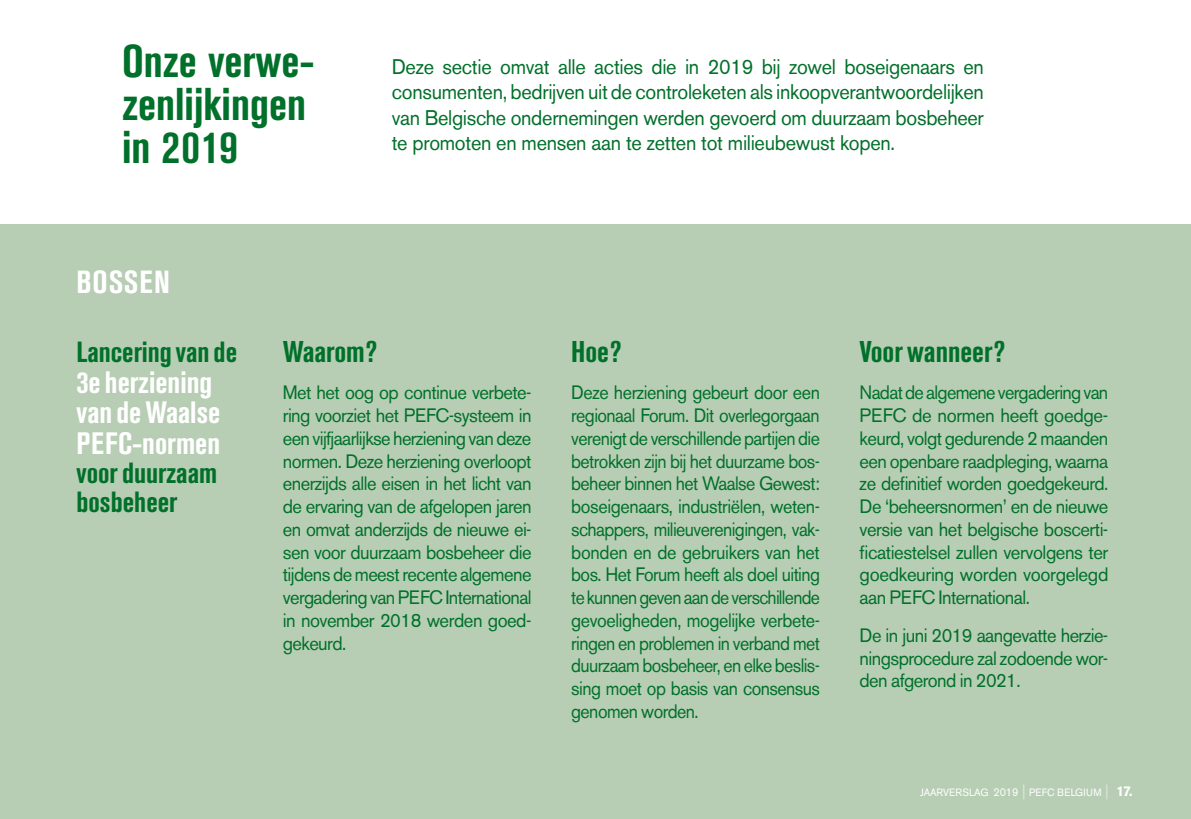
<style>
.page{position:relative;width:1191px;height:819px;background:#fff}
.page>*{position:absolute;margin:0;border:0;box-sizing:border-box;transform-origin:0 0}
.t1{font:700 condensed 45.5px/43.4px "Akzidenz Grotesk BE";color:#00702a}
.t2{font:700 condensed 31.68px "Akzidenz Grotesk BE";letter-spacing:.035em;color:#fff}
.t3{font:700 condensed 30.62px/30.6px "Akzidenz Grotesk BE";color:#fff}
.t4{font:700 condensed 29.75px "Akzidenz Grotesk BE";color:#00702a}
.t5{font:700 condensed 28.88px/28.9px "Akzidenz Grotesk BE";color:#00702a}
.t6{font:21px/25.4px "Akzidenz Grotesk BE";letter-spacing:-.015em;color:#00702a;text-align:justify;scale:.95 1}
.t7{font:19.25px/22.8px "Akzidenz Grotesk BE";letter-spacing:-.03em;color:#00702a;text-align:justify;scale:.93 1}
.t8{font:19.25px/22.8px "Akzidenz Grotesk BE";letter-spacing:-.03em;color:#00702a;text-align:justify;scale:.95 1}
.t9{font:19.25px/22.8px "Akzidenz Grotesk BE";letter-spacing:-.03em;color:#00702a;text-align:justify;scale:.94 1}
.t10{font:10.5px "Akzidenz Grotesk BE";letter-spacing:.01em;color:#fff;scale:.95 1}
.s1{font-size:11.38px}
.s2{font-weight:700;font-size:14px}
</style>
<div class="page">
<div style="left:0;top:224px;width:1191px;height:595px;background:#b7ceb4"></div>
<svg style="left:1023px;top:784px;width:1px;height:15px"></svg>
<svg style="left:1106px;top:784px;width:1px;height:15px"></svg>
<h1 class="t1" style="left:122px;top:40px;width:194px">Onze verwe&shy;zenlijkingen in 2019</h1>
<h2 class="t2" style="left:76px;top:264px;width:95px">BOSSEN</h2>
<p class="t6" style="left:392px;top:54px;width:625px">Deze sectie omvat alle acties die in 2019 bij zowel boseigenaars en consumenten, bedrijven uit de controleketen als inkoopverantwoordelijken van Belgische ondernemingen werden gevoerd om duurzaam bosbeheer te promoten en mensen aan te zetten tot milieubewust kopen.</p>
<h3 class="t5" style="left:76px;top:338px;width:162px">Lancering van de</h3>
<h3 class="t3" style="left:76px;top:367px;width:145px">3e herziening van de Waalse<br>PEFC-normen</h3>
<h3 class="t5" style="left:76px;top:458px;width:142px">voor duurzaam bosbeheer</h3>
<h3 class="t4" style="left:283px;top:334px;width:96px">Waarom?</h3>
<p class="t8" style="left:283px;top:381px;width:263px">Met het oog op continue verbete&shy;ring voorziet het PEFC-systeem in een vijfjaarlijkse herziening van deze normen. Deze herziening overloopt enerzijds alle eisen in het licht van de ervaring van de afgelopen jaren en omvat anderzijds de nieuwe ei&shy;sen voor duurzaam bosbeheer die tijdens de meest recente algemene vergadering van PEFC International in november 2018 werden goed&shy;gekeurd.</p>
<h3 class="t4" style="left:571px;top:334px;width:52px">Hoe?</h3>
<p class="t7" style="left:571px;top:381px;width:269px">Deze herziening gebeurt door een regionaal Forum. Dit overlegorgaan verenigt de verschillende partijen die betrokken zijn bij het duurzame bos&shy;beheer binnen het Waalse Gewest: boseigenaars, industriëlen, weten&shy;schappers, milieuverenigingen, vak&shy;bonden en de gebruikers van het bos. Het Forum heeft als doel uiting te kunnen geven aan de verschillende gevoeligheden, mogelijke verbete&shy;ringen en problemen in verband met duurzaam bosbeheer, en elke beslis&shy;sing moet op basis van consensus genomen worden.</p>
<h3 class="t4" style="left:859px;top:334px;width:147px">Voor wanneer?</h3>
<p class="t9" style="left:859px;top:381px;width:266px">Nadat de algemene vergadering van PEFC de normen heeft goedge&shy;keurd, volgt gedurende 2 maanden een openbare raadpleging, waarna ze definitief worden goedgekeurd.<br>De ‘beheersnormen’ en de nieuwe versie van het belgische boscerti&shy;ficatiestelsel zullen vervolgens ter goedkeuring worden voorgelegd aan PEFC International.</p>
<p class="t8" style="left:859px;top:623px;width:263px">De in juni 2019 aangevatte herzie&shy;ningsprocedure zal zodoende wor&shy;den afgerond in 2021.</p>
<p class="t10" style="left:920px;top:786px;width:225px">JAARVERSLAG <span class="s1">2019</span> PEFC BELGIUM <span class="s2">17.</span></p>
</div>
